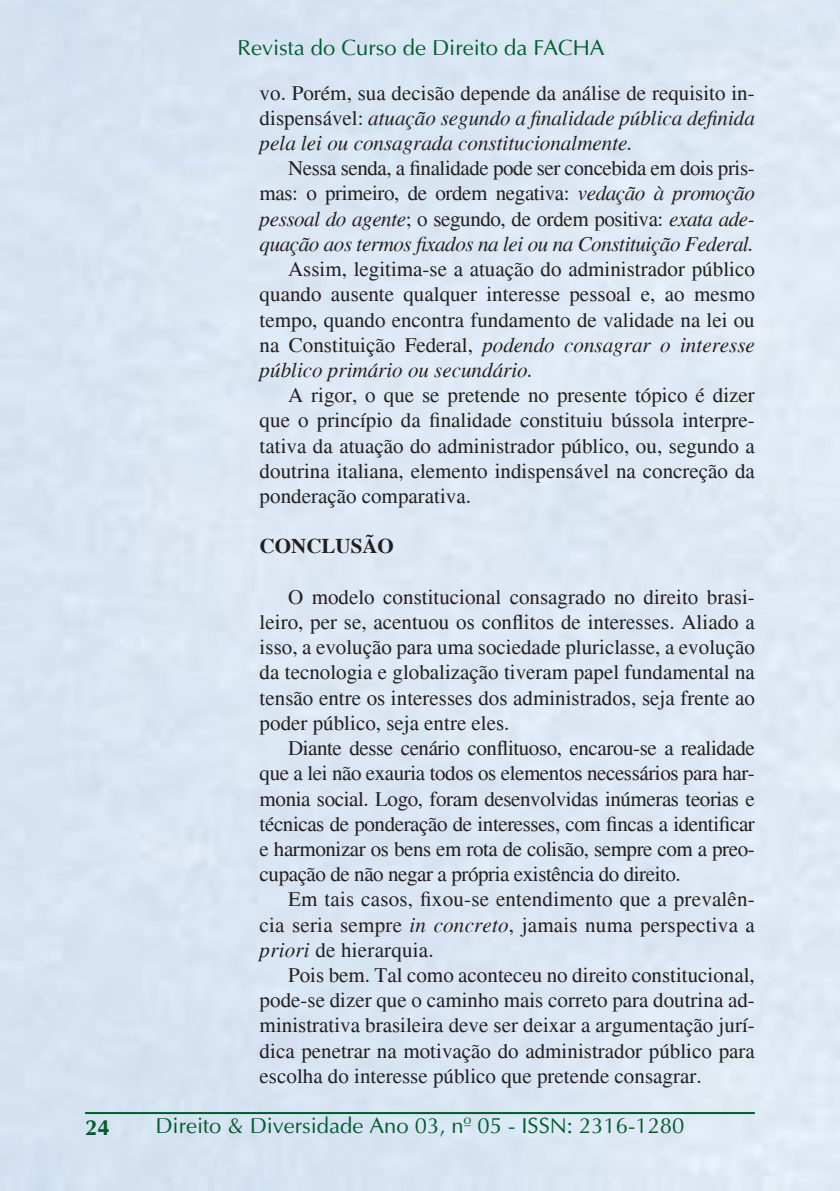
<style>
.page{position:relative;width:840px;height:1191px;background:#dbe6f3}
.page>*{position:absolute;margin:0;border:0;box-sizing:border-box;transform-origin:0 0}
.t1{font:22px "Ottawa Plain";color:#005c2c}
.t2{font:700 22px "Ottawa";color:#005c2c}
.Texto{font:21px/25.2px "Times";color:#231f20;text-align:justify}
.Texto-2{font:italic 21px/25.2px "Times";color:#231f20;text-align:justify}
.Entretitulo{font:700 21px "Times";color:#231f20}
.s1{font-style:normal}
.s2{font-style:italic}
</style>
<div class="page">
<hr style="left:85px;top:1112px;width:669px;height:2px;background:#005c2c">
<p class="t1" style="left:237px;top:35px;width:368px">Revista do Curso de Direito da FACHA</p>
<p class="Texto-2" style="left:259px;top:80px;width:496px"><span class="s1">vo. Porém, sua decisão depende da análise de requisito in&shy;dispensável:</span> atuação segundo a finalidade pública definida pela lei ou consagrada constitucionalmente.</p>
<p class="Texto" style="left:259px;top:156px;width:496px;text-indent:28px">Nessa senda, a finalidade pode ser concebida em dois pris&shy;mas: o primeiro, de ordem negativa: <span class="s2">vedação à promoção pessoal do agente</span>; o segundo, de ordem positiva: <span class="s2">exata ade&shy;quação aos termos fixados na lei ou na Constituição Federal.</span></p>
<p class="Texto" style="left:259px;top:257px;width:496px;text-indent:28px">Assim, legitima-se a atuação do administrador público quando ausente qualquer interesse pessoal e, ao mesmo tempo, quando encontra fundamento de validade na lei ou na Constituição Federal, <span class="s2">podendo consagrar o interesse público primário ou secundário.</span></p>
<p class="Texto" style="left:259px;top:383px;width:496px;text-indent:28px">A rigor, o que se pretende no presente tópico é dizer que o princípio da finalidade constituiu bússola interpre&shy;tativa da atuação do administrador público, ou, segundo a doutrina italiana, elemento indispensável na concreção da ponderação comparativa.</p>
<p class="Entretitulo" style="left:259px;top:534px;width:136px">CONCLUSÃO</p>
<p class="Texto" style="left:259px;top:584px;width:496px;text-indent:28px">O modelo constitucional consagrado no direito brasi&shy;leiro, per se, acentuou os conflitos de interesses. Aliado a isso, a evolução para uma sociedade pluriclasse, a evolução da tecnologia e globalização tiveram papel fundamental na tensão entre os interesses dos administrados, seja frente ao poder público, seja entre eles.</p>
<p class="Texto" style="left:259px;top:735px;width:496px;text-indent:28px">Diante desse cenário conflituoso, encarou-se a realidade que a lei não exauria todos os elementos necessários para har&shy;monia social. Logo, foram desenvolvidas inúmeras teorias e técnicas de ponderação de interesses, com fincas a identificar e harmonizar os bens em rota de colisão, sempre com a preo&shy;cupação de não negar a própria existência do direito.</p>
<p class="Texto" style="left:259px;top:887px;width:496px;text-indent:28px">Em tais casos, fixou-se entendimento que a prevalên&shy;cia seria sempre <span class="s2">in concreto</span>, jamais numa perspectiva a <span class="s2">priori</span> de hierarquia.</p>
<p class="Texto" style="left:259px;top:962px;width:496px;text-indent:28px">Pois bem. Tal como aconteceu no direito constitucional, pode-se dizer que o caminho mais correto para doutrina ad&shy;ministrativa brasileira deve ser deixar a argumentação jurí&shy;dica penetrar na motivação do administrador público para escolha do interesse público que pretende consagrar.</p>
<p class="t2" style="left:85px;top:1114px;width:26px">24</p>
<p class="t1" style="left:155px;top:1113px;width:530px">Direito &amp; Diversidade Ano 03, nº 05 - ISSN: 2316-1280</p>
</div>
